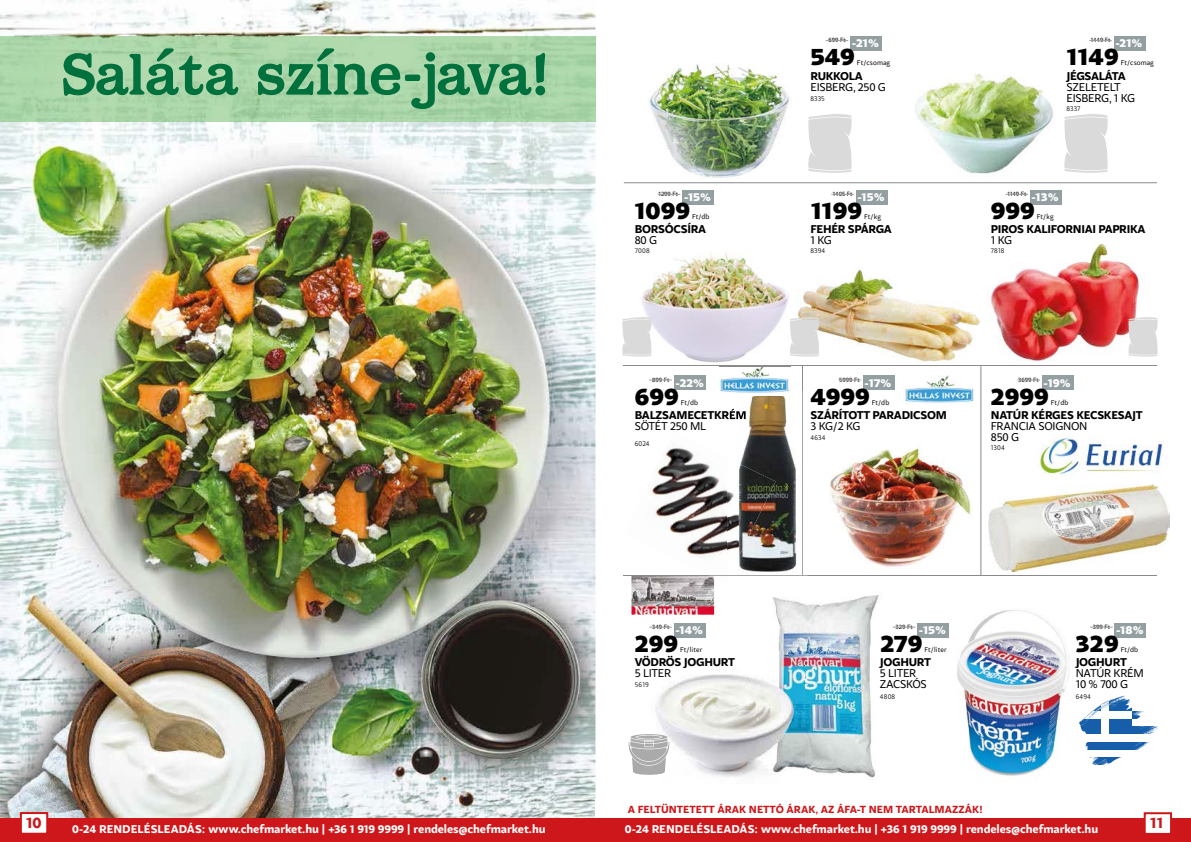
<style>
.page{position:relative;width:1191px;height:842px;background:#fff}
.page>*{position:absolute;margin:0;border:0;box-sizing:border-box;transform-origin:0 0}
.t1{font:700 61px "Barcelona ITC Std";color:#00703d}
.t2{font:900 25.2px "Samo Sans Pro";color:#000}
.t3{font:700 16px "Samo Sans Pro";color:#cd171a}
.t4{font:700 12px "Samo Sans Pro";letter-spacing:-.005em;color:#fff}
.t5{font:700 12px "Samo Sans Pro";letter-spacing:-.025em;color:#000}
.t6{font:12px/11px "Samo Sans Pro";letter-spacing:-.025em;color:#000}
.t7{font:700 11px "Samo Sans Pro";color:#cd171a}
.t8{font:7.3px "Samo Sans Pro";color:#000}
.t9{font:300 7.3px "Samo Sans Pro";letter-spacing:.015em;color:#000}
.t10{font:6.5px "Samo Sans Pro";color:#000}
.s1{font-weight:900;font-size:12.1px;color:#fff}
</style>
<div class="page">
<img style="left:0;top:0;width:595px;height:819px">
<div style="left:595px;top:819px;width:596px;height:23px;background:#cd171a"></div>
<div style="left:1144px;top:813px;width:27px;height:21px;background:#fff"></div>
<div style="left:1143px;top:812px;width:29px;height:23px;border:2px solid #cd171a"></div>
<div style="left:0;top:819px;width:595px;height:23px;background:#cd171a"></div>
<div style="left:21px;top:813px;width:26px;height:21px;background:#fff"></div>
<div style="left:20px;top:812px;width:28px;height:23px;border:2px solid #cd171a"></div>
<img style="left:988px;top:485px;width:181px;height:86px">
<img style="left:773px;top:595px;width:106px;height:183px">
<img style="left:655px;top:652px;width:149px;height:126px">
<img style="left:946px;top:610px;width:138px;height:171px">
<img style="left:638px;top:252px;width:156px;height:114px">
<img style="left:976px;top:243px;width:174px;height:130px">
<img style="left:648px;top:64px;width:142px;height:114px">
<img style="left:914px;top:73px;width:139px;height:101px">
<img style="left:796px;top:267px;width:184px;height:98px">
<hr style="left:624px;top:575px;width:533px;height:1px;background:#8b898b">
<hr style="left:624px;top:366px;width:533px;height:1px;background:#8b898b">
<hr style="left:802px;top:366px;width:1px;height:209px;background:#8b898b">
<hr style="left:980px;top:366px;width:1px;height:209px;background:#8b898b">
<hr style="left:624px;top:182px;width:533px;height:1px;background:#8b898b">
<img style="left:631px;top:583px;width:83px;height:32px">
<div style="left:1113px;top:36px;width:32px;height:15px;background:#939fa1"></div>
<svg style="left:1089px;top:40px;width:22px;height:1px"></svg>
<div style="left:850px;top:36px;width:32px;height:15px;background:#939fa1"></div>
<svg style="left:825px;top:40px;width:23px;height:1px"></svg>
<div style="left:673px;top:375px;width:32px;height:15px;background:#939fa1"></div>
<svg style="left:649px;top:380px;width:23px;height:1px"></svg>
<div style="left:673px;top:623px;width:32px;height:14px;background:#939fa1"></div>
<svg style="left:649px;top:627px;width:23px;height:1px"></svg>
<div style="left:917px;top:623px;width:32px;height:14px;background:#939fa1"></div>
<svg style="left:892px;top:627px;width:23px;height:1px"></svg>
<div style="left:1114px;top:623px;width:32px;height:14px;background:#939fa1"></div>
<svg style="left:1090px;top:627px;width:22px;height:1px"></svg>
<div style="left:862px;top:375px;width:32px;height:15px;background:#939fa1"></div>
<svg style="left:838px;top:380px;width:23px;height:1px"></svg>
<div style="left:1041px;top:375px;width:32px;height:15px;background:#939fa1"></div>
<svg style="left:1017px;top:380px;width:23px;height:1px"></svg>
<div style="left:682px;top:190px;width:32px;height:15px;background:#939fa1"></div>
<svg style="left:658px;top:194px;width:22px;height:1px"></svg>
<div style="left:855px;top:190px;width:32px;height:15px;background:#939fa1"></div>
<svg style="left:831px;top:194px;width:23px;height:1px"></svg>
<div style="left:1029px;top:190px;width:32px;height:15px;background:#939fa1"></div>
<svg style="left:1005px;top:194px;width:23px;height:1px"></svg>
<svg style="left:808px;top:114px;width:43px;height:59px;background:#ddd"></svg>
<svg style="left:622px;top:317px;width:29px;height:39px"></svg>
<svg style="left:790px;top:317px;width:28px;height:39px"></svg>
<svg style="left:1128px;top:317px;width:29px;height:39px"></svg>
<svg style="left:1064px;top:114px;width:43px;height:59px;background:#ddd"></svg>
<img style="left:720px;top:367px;width:69px;height:25px">
<img style="left:905px;top:375px;width:69px;height:29px">
<svg style="left:628px;top:734px;width:41px;height:41px;background:#c0c0c0"></svg>
<img style="left:1039px;top:435px;width:124px;height:41px">
<img style="left:0;top:37px;width:595px;height:85px">
<img style="left:631px;top:447px;width:96px;height:136px">
<img style="left:727px;top:396px;width:70px;height:176px">
<img style="left:775px;top:575px;width:32px;height:1px">
<img style="left:802px;top:390px;width:1px;height:185px">
<img style="left:727px;top:409px;width:18px;height:10px">
<img style="left:727px;top:390px;width:62px;height:3px">
<img style="left:727px;top:458px;width:48px;height:118px">
<svg style="left:709px;top:575px;width:20px;height:3px"></svg>
<img style="left:829px;top:445px;width:142px;height:122px">
<svg style="left:1093px;top:696px;width:30px;height:15px"></svg>
<svg style="left:1088px;top:711px;width:13px;height:4px"></svg>
<svg style="left:1101px;top:696px;width:8px;height:15px"></svg>
<h1 class="t1" style="left:62px;top:38px;width:489px">Saláta színe-java!</h1>
<h3 class="t3" style="left:26px;top:813px;width:17px">10</h3>
<p class="t4" style="left:72px;top:821px;width:475px">0-24 RENDELÉSLEADÁS: www.chefmarket.hu | +36 1 919 9999 | rendeles@chefmarket.hu</p>
<p class="t10" style="left:658px;top:190px;width:54px">1299 Ft <span class="s1">-15%</span></p>
<h2 class="t2" style="left:635px;top:195px;width:57px">1099</h2>
<p class="t8" style="left:692px;top:212px;width:19px">Ft/db</p>
<p class="t5" style="left:635px;top:222px;width:73px">BORSÓCSÍRA</p>
<p class="t6" style="left:635px;top:235px;width:24px">80 G</p>
<p class="t10" style="left:828px;top:36px;width:52px">699 Ft <span class="s1">-21%</span></p>
<h2 class="t2" style="left:810px;top:41px;width:46px">549</h2>
<p class="t8" style="left:857px;top:58px;width:35px">Ft/csomag</p>
<p class="t5" style="left:810px;top:68px;width:54px">RUKKOLA</p>
<p class="t6" style="left:810px;top:81px;width:77px">EISBERG, 250 G</p>
<p class="t9" style="left:810px;top:94px;width:16px">8335</p>
<p class="t10" style="left:1090px;top:36px;width:53px">1449 Ft <span class="s1">-21%</span></p>
<h2 class="t2" style="left:1067px;top:41px;width:53px">1149</h2>
<p class="t8" style="left:1120px;top:58px;width:35px">Ft/csomag</p>
<p class="t5" style="left:1066px;top:68px;width:61px">JÉGSALÁTA</p>
<p class="t6" style="left:1066px;top:81px;width:70px">SZELETELT<br>EISBERG, 1 KG</p>
<p class="t9" style="left:1066px;top:104px;width:16px">8337</p>
<p class="t10" style="left:832px;top:190px;width:53px">1405 Ft <span class="s1">-15%</span></p>
<h2 class="t2" style="left:811px;top:195px;width:52px">1199</h2>
<p class="t8" style="left:864px;top:212px;width:19px">Ft/kg</p>
<p class="t5" style="left:810px;top:222px;width:83px">FEHÉR SPÁRGA</p>
<p class="t6" style="left:810px;top:235px;width:23px">1 KG</p>
<p class="t10" style="left:1007px;top:190px;width:53px">1149 Ft <span class="s1">-13%</span></p>
<h2 class="t2" style="left:990px;top:195px;width:45px">999</h2>
<p class="t8" style="left:1036px;top:212px;width:19px">Ft/kg</p>
<p class="t5" style="left:990px;top:222px;width:156px">PIROS KALIFORNIAI PAPRIKA</p>
<p class="t6" style="left:990px;top:235px;width:23px">1 KG</p>
<p class="t9" style="left:635px;top:246px;width:17px">7008</p>
<p class="t9" style="left:810px;top:246px;width:16px">8394</p>
<p class="t9" style="left:990px;top:246px;width:15px">7818</p>
<p class="t10" style="left:652px;top:376px;width:54px">899 Ft <span class="s1">-22%</span></p>
<h2 class="t2" style="left:635px;top:380px;width:45px">699</h2>
<p class="t8" style="left:680px;top:398px;width:19px">Ft/db</p>
<p class="t10" style="left:839px;top:376px;width:54px">5999 Ft <span class="s1">-17%</span></p>
<h2 class="t2" style="left:810px;top:380px;width:61px">4999</h2>
<p class="t8" style="left:871px;top:398px;width:19px">Ft/db</p>
<p class="t10" style="left:1018px;top:376px;width:54px">3699 Ft <span class="s1">-19%</span></p>
<h2 class="t2" style="left:990px;top:380px;width:59px">2999</h2>
<p class="t8" style="left:1050px;top:398px;width:19px">Ft/db</p>
<p class="t5" style="left:635px;top:408px;width:113px">BALZSAMECETKRÉM</p>
<p class="t6" style="left:635px;top:421px;width:73px">SÖTÉT 250 ML</p>
<p class="t9" style="left:635px;top:439px;width:16px">6024</p>
<p class="t5" style="left:810px;top:408px;width:138px">SZÁRÍTOTT PARADICSOM</p>
<p class="t6" style="left:810px;top:421px;width:52px">3 KG/2 KG</p>
<p class="t9" style="left:810px;top:433px;width:17px">4634</p>
<p class="t5" style="left:990px;top:408px;width:153px">NATÚR KÉRGES KECSKESAJT</p>
<p class="t6" style="left:990px;top:421px;width:98px">FRANCIA SOIGNON<br>850 G</p>
<p class="t9" style="left:990px;top:443px;width:16px">1304</p>
<p class="t10" style="left:652px;top:623px;width:52px">349 Ft <span class="s1">-14%</span></p>
<h2 class="t2" style="left:635px;top:628px;width:45px">299</h2>
<p class="t8" style="left:680px;top:645px;width:24px">Ft/liter</p>
<p class="t5" style="left:635px;top:655px;width:102px">VÖDRÖS JOGHURT</p>
<p class="t6" style="left:635px;top:668px;width:38px">5 LITER</p>
<p class="t9" style="left:635px;top:680px;width:15px">5619</p>
<p class="t10" style="left:895px;top:623px;width:52px">329 Ft <span class="s1">-15%</span></p>
<h2 class="t2" style="left:880px;top:628px;width:43px">279</h2>
<p class="t8" style="left:924px;top:645px;width:24px">Ft/liter</p>
<p class="t5" style="left:879px;top:655px;width:53px">JOGHURT</p>
<p class="t6" style="left:879px;top:668px;width:48px">5 LITER<br>ZACSKÓS</p>
<p class="t10" style="left:1092px;top:623px;width:52px">399 Ft <span class="s1">-18%</span></p>
<h2 class="t2" style="left:1075px;top:628px;width:45px">329</h2>
<p class="t8" style="left:1120px;top:645px;width:19px">Ft/db</p>
<p class="t5" style="left:1075px;top:655px;width:53px">JOGHURT</p>
<p class="t6" style="left:1075px;top:668px;width:70px">NATÚR KRÉM<br>10 % 700 G</p>
<p class="t9" style="left:879px;top:692px;width:17px">4808</p>
<p class="t9" style="left:1075px;top:692px;width:17px">6494</p>
<p class="t7" style="left:627px;top:803px;width:357px">A FELTÜNTETETT ÁRAK NETTÓ ÁRAK, AZ ÁFA-T NEM TARTALMAZZÁK!</p>
<p class="t4" style="left:625px;top:822px;width:475px">0-24 RENDELÉSLEADÁS: www.chefmarket.hu | +36 1 919 9999 | rendeles@chefmarket.hu</p>
<h3 class="t3" style="left:1150px;top:813px;width:15px">11</h3>
</div>
